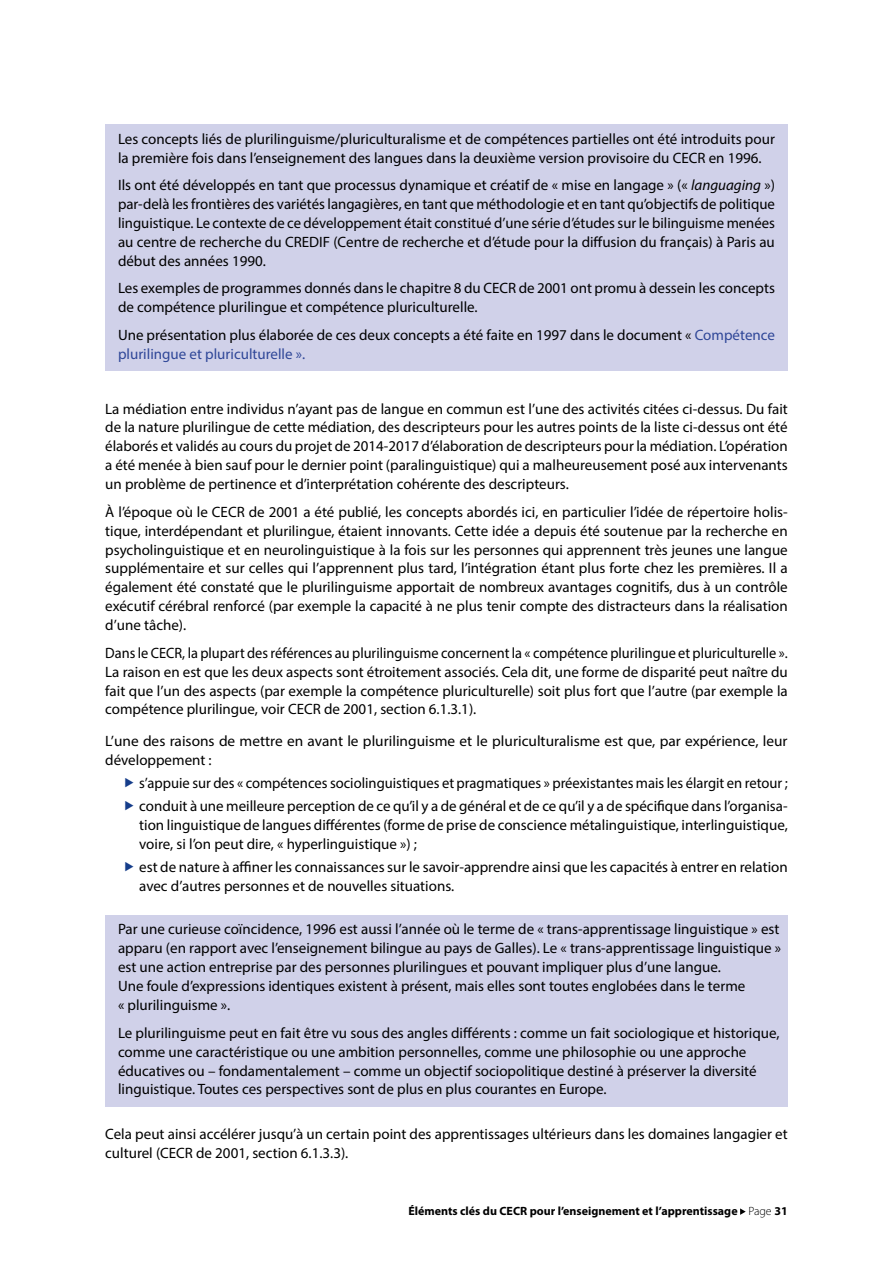
<style>
.page{position:relative;width:893px;height:1263px;background:#fff}
.page>*{position:absolute;margin:0;border:0;box-sizing:border-box;transform-origin:0 0}
.t1{font:15px/18.9px "Myriad Pro";color:#000}
.t2{font:15px/18.9px "Myriad Pro";color:#000;text-align:justify;scale:.96 1}
.t3{font:700 12px "Myriad Pro";color:#000}
.s1{font-style:italic}
.s2{color:#2f4798}
.s3{font-weight:300}
</style>
<div class="page">
<svg style="left:740px;top:1208px;width:6px;height:7px"></svg>
<div style="left:105px;top:124px;width:683px;height:51px;background:#d0d1e9"></div>
<div style="left:105px;top:171px;width:683px;height:107px;background:#d0d1e9"></div>
<div style="left:105px;top:274px;width:683px;height:51px;background:#d0d1e9"></div>
<div style="left:105px;top:320px;width:683px;height:51px;background:#d0d1e9"></div>
<div style="left:105px;top:915px;width:683px;height:107px;background:#d0d1e9"></div>
<div style="left:105px;top:1018px;width:683px;height:88px;background:#d0d1e9"></div>
<p class="t1" style="left:118px;top:129px;width:658px">Les concepts liés de plurilinguisme/pluriculturalisme et de compétences partielles ont été introduits pour la première fois dans l’enseignement des langues dans la deuxième version provisoire du CECR en 1996.</p>
<p class="t1" style="left:118px;top:176px;width:658px;text-align:justify">Ils ont été développés en tant que processus dynamique et créatif de « mise en langage » (« <span class="s1">languaging</span> ») par-delà les frontières des variétés langagières, en tant que méthodologie et en tant qu’objectifs de politique linguistique. Le contexte de ce développement était constitué d’une série d’études sur le bilinguisme menées au centre de recherche du CREDIF (Centre de recherche et d’étude pour la diffusion du français) à Paris au début des années 1990.</p>
<p class="t1" style="left:118px;top:279px;width:658px">Les exemples de programmes donnés dans le chapitre 8 du CECR de 2001 ont promu à dessein les concepts de compétence plurilingue et compétence pluriculturelle.</p>
<p class="t1" style="left:118px;top:325px;width:658px">Une présentation plus élaborée de ces deux concepts a été faite en 1997 dans le document « <span class="s2">Compétence plurilingue et pluriculturelle ».</span></p>
<p class="t1" style="left:105px;top:399px;width:684px;text-align:justify">La médiation entre individus n’ayant pas de langue en commun est l’une des activités citées ci-dessus. Du fait de la nature plurilingue de cette médiation, des descripteurs pour les autres points de la liste ci-dessus ont été élaborés et validés au cours du projet de 2014-2017 d’élaboration de descripteurs pour la médiation. L’opération a été menée à bien sauf pour le dernier point (paralinguistique) qui a malheureusement posé aux intervenants un problème de pertinence et d’interprétation cohérente des descripteurs.</p>
<p class="t1" style="left:105px;top:502px;width:684px;text-align:justify">À l’époque où le CECR de 2001 a été publié, les concepts abordés ici, en particulier l’idée de répertoire holis&shy;tique, interdépendant et plurilingue, étaient innovants. Cette idée a depuis été soutenue par la recherche en psycholinguistique et en neurolinguistique à la fois sur les personnes qui apprennent très jeunes une langue supplémentaire et sur celles qui l’apprennent plus tard, l’intégration étant plus forte chez les premières. Il a également été constaté que le plurilinguisme apportait de nombreux avantages cognitifs, dus à un contrôle exécutif cérébral renforcé (par exemple la capacité à ne plus tenir compte des distracteurs dans la réalisation d’une tâche).</p>
<p class="t2" style="left:105px;top:643px;width:712px">Dans le CECR, la plupart des références au plurilinguisme concernent la « compétence plurilingue et pluriculturelle ».<br>La raison en est que les deux aspects sont étroitement associés. Cela dit, une forme de disparité peut naître du fait que l’un des aspects (par exemple la compétence pluriculturelle) soit plus fort que l’autre (par exemple la compétence plurilingue, voir CECR de 2001, section 6.1.3.1).</p>
<p class="t1" style="left:105px;top:731px;width:684px">L’une des raisons de mettre en avant le plurilinguisme et le pluriculturalisme est que, par expérience, leur développement :</p>
<p class="t1" style="left:139px;top:771px;width:650px;line-height:23.1px">s’appuie sur des « compétences sociolinguistiques et pragmatiques » préexistantes mais les élargit en retour ; conduit à une meilleure perception de ce qu’il y a de général et de ce qu’il y a de spécifique dans l’organisa-</p>
<p class="t1" style="left:139px;top:816px;width:650px">tion linguistique de langues différentes (forme de prise de conscience métalinguistique, interlinguistique, voire, si l’on peut dire, « hyperlinguistique ») ;</p>
<p class="t1" style="left:139px;top:858px;width:650px">est de nature à affiner les connaissances sur le savoir-apprendre ainsi que les capacités à entrer en relation avec d’autres personnes et de nouvelles situations.</p>
<p class="t1" style="left:118px;top:920px;width:664px">Par une curieuse coïncidence, 1996 est aussi l’année où le terme de « trans-apprentissage linguistique » est apparu (en rapport avec l’enseignement bilingue au pays de Galles). Le « trans-apprentissage linguistique » est une action entreprise par des personnes plurilingues et pouvant impliquer plus d’une langue.<br>Une foule d’expressions identiques existent à présent, mais elles sont toutes englobées dans le terme<br>« plurilinguisme ».</p>
<p class="t1" style="left:118px;top:1023px;width:663px">Le plurilinguisme peut en fait être vu sous des angles différents : comme un fait sociologique et historique, comme une caractéristique ou une ambition personnelles, comme une philosophie ou une approche éducatives ou – fondamentalement – comme un objectif sociopolitique destiné à préserver la diversité linguistique. Toutes ces perspectives sont de plus en plus courantes en Europe.</p>
<p class="t1" style="left:105px;top:1124px;width:684px">Cela peut ainsi accélérer jusqu’à un certain point des apprentissages ultérieurs dans les domaines langagier et culturel (CECR de 2001, section 6.1.3.3).</p>
<p class="t3" style="left:408px;top:1203px;width:381px">Éléments clés du CECR pour l’enseignement et l’apprentissage <span class="s3">Page</span> 31</p>
</div>
